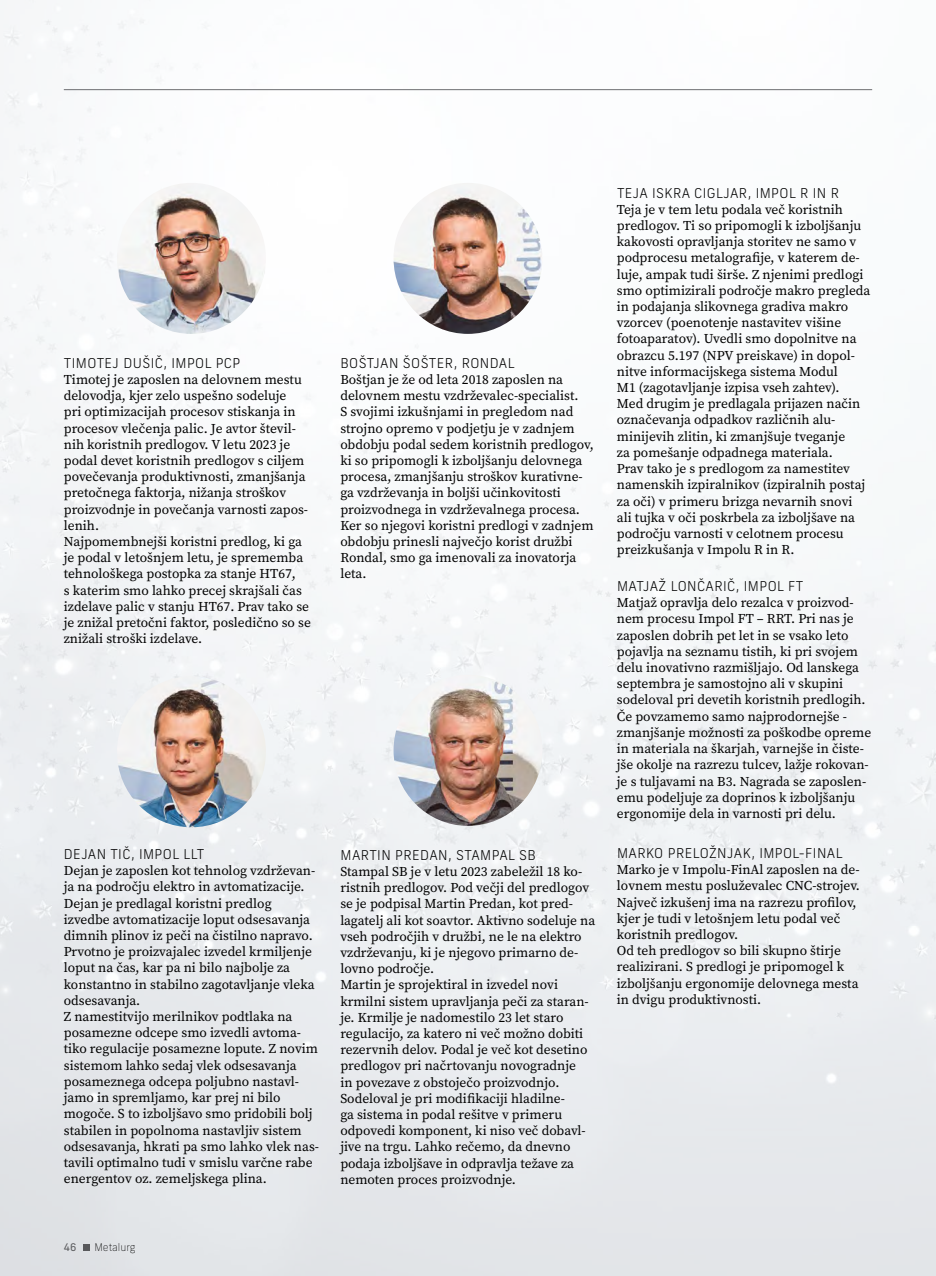
<style>
.page{position:relative;width:936px;height:1276px;background:#fff}
.page>*{position:absolute;margin:0;border:0;box-sizing:border-box;transform-origin:0 0}
.t1{font:13.5px/16.2px "Source Serif Pro";color:#000}
.t2{font:300 13.5px "New Frank";letter-spacing:.03em;color:#000}
.t3{font:100 10.5px "New Frank";color:#000}
.t4{font:10.5px "New Frank";color:#58595b}
</style>
<div class="page">
<img style="left:0;top:0;width:935px;height:1276px">
<img style="left:117px;top:183px;width:149px;height:151px">
<img style="left:393px;top:675px;width:149px;height:151px">
<img style="left:393px;top:183px;width:149px;height:151px">
<img style="left:117px;top:676px;width:149px;height:151px">
<hr style="left:64px;top:89px;width:808px;height:1px;background:#6d6e71">
<div style="left:83px;top:1243px;width:7px;height:7px;background:#58595b"></div>
<p class="t2" style="left:64px;top:355px;width:178px">TIMOTEJ DUŠIČ, IMPOL PCP</p>
<p class="t1" style="left:64px;top:371px;width:248px">Timotej je zaposlen na delovnem mestu delovodja, kjer zelo uspešno sodeluje<br>pri optimizacijah procesov stiskanja in procesov vlečenja palic. Je avtor števil&shy;nih koristnih predlogov. V letu 2023 je podal devet koristnih predlogov s ciljem povečevanja produktivnosti, zmanjšanja pretočnega faktorja, nižanja stroškov proizvodnje in povečanja varnosti zapos&shy;lenih.<br>Najpomembnejši koristni predlog, ki ga je podal v letošnjem letu, je sprememba tehnološkega postopka za stanje HT67,<br>s katerim smo lahko precej skrajšali čas izdelave palic v stanju HT67. Prav tako se je znižal pretočni faktor, posledično so se znižali stroški izdelave.</p>
<p class="t2" style="left:64px;top:846px;width:142px">DEJAN TIČ, IMPOL LLT</p>
<p class="t1" style="left:64px;top:862px;width:257px">Dejan je zaposlen kot tehnolog vzdrževan&shy;ja na področju elektro in avtomatizacije.<br>Dejan je predlagal koristni predlog izvedbe avtomatizacije loput odsesavanja dimnih plinov iz peči na čistilno napravo.<br>Prvotno je proizvajalec izvedel krmiljenje loput na čas, kar pa ni bilo najbolje za konstantno in stabilno zagotavljanje vleka odsesavanja.<br>Z namestitvijo merilnikov podtlaka na posamezne odcepe smo izvedli avtoma&shy;tiko regulacije posamezne lopute. Z novim sistemom lahko sedaj vlek odsesavanja posameznega odcepa poljubno nastavl&shy;jamo in spremljamo, kar prej ni bilo mogoče. S to izboljšavo smo pridobili bolj stabilen in popolnoma nastavljiv sistem odsesavanja, hkrati pa smo lahko vlek nas&shy;tavili optimalno tudi v smislu varčne rabe energentov oz. zemeljskega plina.</p>
<p class="t2" style="left:340px;top:355px;width:176px">BOŠTJAN ŠOŠTER, RONDAL</p>
<p class="t1" style="left:340px;top:371px;width:255px">Boštjan je že od leta 2018 zaposlen na delovnem mestu vzdrževalec-specialist.<br>S svojimi izkušnjami in pregledom nad strojno opremo v podjetju je v zadnjem obdobju podal sedem koristnih predlogov, ki so pripomogli k izboljšanju delovnega procesa, zmanjšanju stroškov kurativne&shy;ga vzdrževanja in boljši učinkovitosti proizvodnega in vzdrževalnega procesa.<br>Ker so njegovi koristni predlogi v zadnjem obdobju prinesli največjo korist družbi Rondal, smo ga imenovali za inovatorja leta.</p>
<p class="t2" style="left:340px;top:846px;width:197px">MARTIN PREDAN, STAMPAL SB</p>
<p class="t1" style="left:340px;top:863px;width:256px">Stampal SB je v letu 2023 zabeležil 18 ko&shy;ristnih predlogov. Pod večji del predlogov se je podpisal Martin Predan, kot pred&shy;lagatelj ali kot soavtor. Aktivno sodeluje na vseh področjih v družbi, ne le na elektro vzdrževanju, ki je njegovo primarno de&shy;lovno področje.<br>Martin je sprojektiral in izvedel novi krmilni sistem upravljanja peči za staran&shy;je. Krmilje je nadomestilo 23 let staro regulacijo, za katero ni več možno dobiti rezervnih delov. Podal je več kot desetino predlogov pri načrtovanju novogradnje<br>in povezave z obstoječo proizvodnjo.<br>Sodeloval je pri modifikaciji hladilne-<br>ga sistema in podal rešitve v primeru odpovedi komponent, ki niso več dobavl&shy;jive na trgu. Lahko rečemo, da dnevno podaja izboljšave in odpravlja težave za nemoten proces proizvodnje.</p>
<p class="t2" style="left:617px;top:185px;width:223px">TEJA ISKRA CIGLJAR, IMPOL R IN R</p>
<p class="t1" style="left:617px;top:201px;width:255px">Teja je v tem letu podala več koristnih predlogov. Ti so pripomogli k izboljšanju kakovosti opravljanja storitev ne samo v podprocesu metalografije, v katerem de&shy;luje, ampak tudi širše. Z njenimi predlogi smo optimizirali področje makro pregleda in podajanja slikovnega gradiva makro vzorcev (poenotenje nastavitev višine fotoaparatov). Uvedli smo dopolnitve na obrazcu 5.197 (NPV preiskave) in dopol&shy;nitve informacijskega sistema Modul<br>M1 (zagotavljanje izpisa vseh zahtev).<br>Med drugim je predlagala prijazen način označevanja odpadkov različnih alu&shy;minijevih zlitin, ki zmanjšuje tveganje<br>za pomešanje odpadnega materiala.<br>Prav tako je s predlogom za namestitev namenskih izpiralnikov (izpiralnih postaj za oči) v primeru brizga nevarnih snovi ali tujka v oči poskrbela za izboljšave na področju varnosti v celotnem procesu preizkušanja v Impolu R in R.</p>
<p class="t2" style="left:617px;top:578px;width:188px">MATJAŽ LONČARIČ, IMPOL FT</p>
<p class="t1" style="left:617px;top:594px;width:256px">Matjaž opravlja delo rezalca v proizvod&shy;nem procesu Impol FT – RRT. Pri nas je zaposlen dobrih pet let in se vsako leto pojavlja na seznamu tistih, ki pri svojem delu inovativno razmišljajo. Od lanskega septembra je samostojno ali v skupini sodeloval pri devetih koristnih predlogih.<br>Če povzamemo samo najprodornejše - zmanjšanje možnosti za poškodbe opreme in materiala na škarjah, varnejše in čiste&shy;jše okolje na razrezu tulcev, lažje rokovan&shy;je s tuljavami na B3. Nagrada se zaposlen&shy;emu podeljuje za doprinos k izboljšanju ergonomije dela in varnosti pri delu.</p>
<p class="t2" style="left:617px;top:845px;width:227px">MARKO PRELOŽNJAK, IMPOL-FINAL</p>
<p class="t1" style="left:617px;top:861px;width:244px">Marko je v Impolu-FinAl zaposlen na de&shy;lovnem mestu posluževalec CNC-strojev.<br>Največ izkušenj ima na razrezu profilov, kjer je tudi v letošnjem letu podal več koristnih predlogov.<br>Od teh predlogov so bili skupno štirje realizirani. S predlogi je pripomogel k izboljšanju ergonomije delovnega mesta in dvigu produktivnosti.</p>
<p class="t4" style="left:64px;top:1240px;width:14px">46</p>
<p class="t3" style="left:94px;top:1240px;width:43px">Metalurg</p>
</div>
